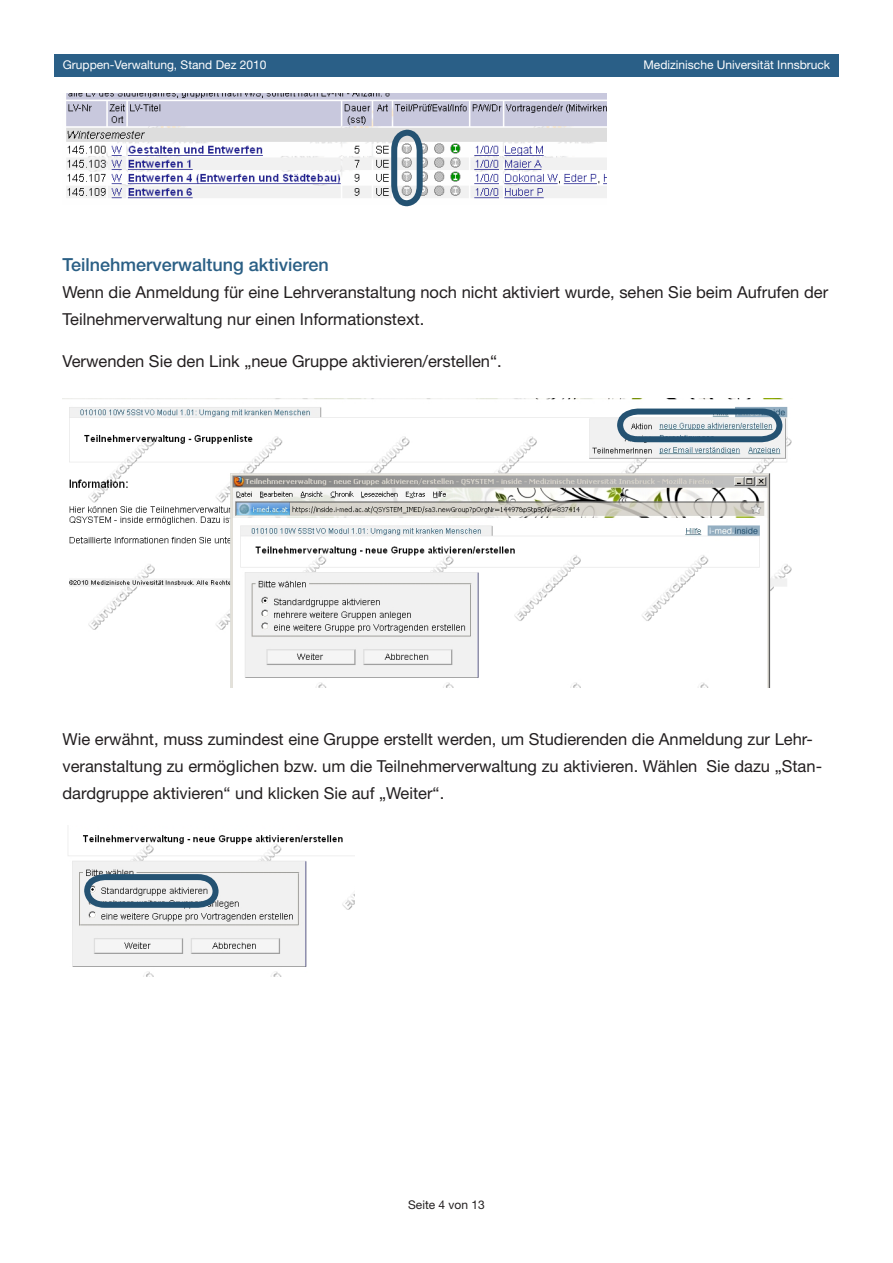
<style>
.page{position:relative;width:893px;height:1263px;background:#fff}
.page>*{position:absolute;margin:0;border:0;box-sizing:border-box;transform-origin:0 0}
.Überschrift{font:500 18px "Helvetica Neue LT Std";color:#2a5f85}
.Text{font:16.5px/27px "Helvetica Neue LT Std";color:#231f20}
.Überschrift-2{font:16.5px/27px "Helvetica Neue LT Std";color:#231f20}
.t1{font:12px "Helvetica Neue LT Std";color:#fff}
.t2{font:12px "Helvetica Neue LT Std";color:#231f20}
</style>
<div class="page">
<div style="left:54px;top:54px;width:785px;height:22px;background:#2a5f87"></div>
<img style="left:66px;top:94px;width:541px;height:105px">
<img style="left:68px;top:835px;width:286px;height:142px">
<svg style="left:388px;top:127px;width:38px;height:80px"></svg>
<img style="left:63px;top:398px;width:729px;height:289px">
<svg style="left:614px;top:406px;width:171px;height:39px"></svg>
<svg style="left:81px;top:871px;width:141px;height:40px"></svg>
<p class="t1" style="left:63px;top:58px;width:205px">Gruppen-Verwaltung, Stand Dez 2010</p>
<p class="t1" style="left:643px;top:58px;width:188px">Medizinische Universität Innsbruck</p>
<p class="Überschrift" style="left:63px;top:254px;width:268px">Teilnehmerverwaltung aktivieren</p>
<p class="Überschrift-2" style="left:63px;top:278px;width:767px">Wenn die Anmeldung für eine Lehrveranstaltung noch nicht aktiviert wurde, sehen Sie beim Aufrufen der<br>Teilnehmerverwaltung nur einen Informationstext.</p>
<p class="Text" style="left:63px;top:347px;width:441px">Verwenden Sie den Link „neue Gruppe aktivieren/erstellen“.</p>
<p class="Text" style="left:63px;top:725px;width:761px">Wie erwähnt, muss zumindest eine Gruppe erstellt werden, um Studierenden die Anmeldung zur Lehr&shy;veranstaltung zu ermöglichen bzw. um die Teilnehmerverwaltung zu aktivieren. Wählen Sie dazu „Stan&shy;dardgruppe aktivieren“ und klicken Sie auf „Weiter“.</p>
<p class="t2" style="left:408px;top:1197px;width:78px">Seite 4 von 13</p>
</div>
